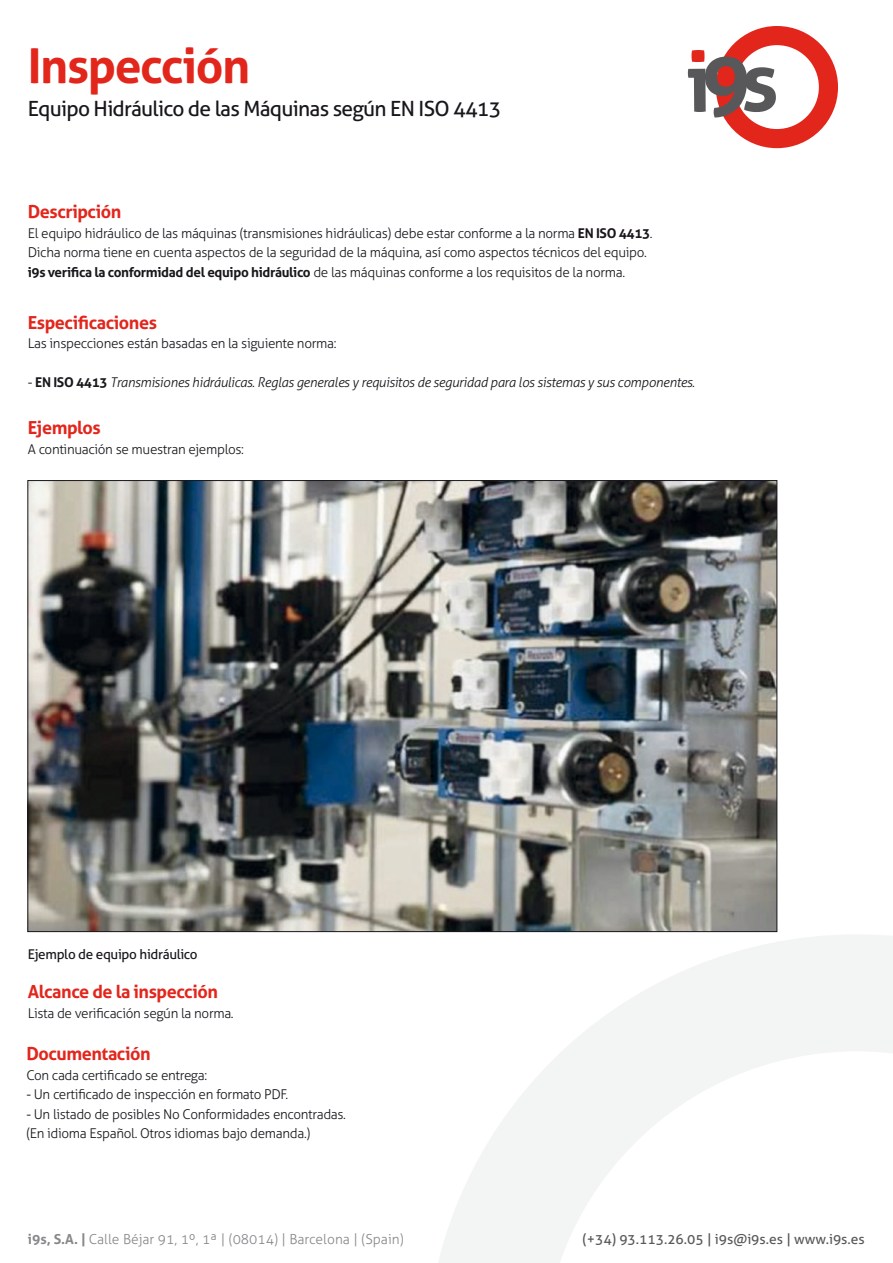
<style>
.page{position:relative;width:893px;height:1263px;background:#fff}
.page>*{position:absolute;margin:0;border:0;box-sizing:border-box;transform-origin:0 0}
.t1{font:700 48px "Aller";letter-spacing:-.03em;color:#e2261c}
.t2{font:21px "Aller";letter-spacing:-.035em;color:#1a171c}
.t3{font:700 18px "Aller";letter-spacing:-.025em;color:#e2261c}
.t4{font:300 13.8px "Aller";color:#87888a}
.t5{font:13.8px "Aller";color:#58585a}
.t6{font:300 13.5px/19.5px "Aller";letter-spacing:-.025em;color:#1a171c}
.t7{font:italic 300 13.5px "Aller";letter-spacing:-.025em;color:#1a171c}
.t8{font:13.5px "Aller";letter-spacing:-.025em;color:#1a171c}
.s1{font-weight:700}
.s2{font-style:normal}
.s3{font-weight:700;font-style:normal}
</style>
<div class="page">
<svg style="left:439px;top:935px;width:454px;height:328px"></svg>
<div style="left:716px;top:26px;width:122px;height:122px;border:19px solid #e2261c;border-radius:50%"></div>
<svg style="left:688px;top:50px;width:88px;height:68px"></svg>
<img style="left:29px;top:482px;width:746px;height:448px">
<h1 class="t1" style="left:28px;top:36px;width:224px">Inspección</h1>
<h2 class="t2" style="left:28px;top:95px;width:475px">Equipo Hidráulico de las Máquinas según EN ISO 4413</h2>
<h3 class="t3" style="left:28px;top:201px;width:95px">Descripción</h3>
<p class="t6" style="left:28px;top:223px;width:626px">El equipo hidráulico de las máquinas (transmisiones hidráulicas) debe estar conforme a la norma <span class="s1">EN ISO 4413</span>.<br>Dicha norma tiene en cuenta aspectos de la seguridad de la máquina, así como aspectos técnicos del equipo. <span class="s1">i9s verifica la conformidad del equipo hidráulico</span> de las máquinas conforme a los requisitos de la norma.</p>
<h3 class="t3" style="left:28px;top:311px;width:131px">Especificaciones</h3>
<p class="t6" style="left:28px;top:334px;width:310px">Las inspecciones están basadas en la siguiente norma:</p>
<p class="t7" style="left:28px;top:374px;width:668px"><span class="s2">-</span> <span class="s3">EN ISO 4413</span> Transmisiones hidráulicas. Reglas generales y requisitos de seguridad para los sistemas y sus componentes.</p>
<h3 class="t3" style="left:28px;top:417px;width:75px">Ejemplos</h3>
<p class="t6" style="left:28px;top:439px;width:218px">A continuación se muestran ejemplos:</p>
<p class="t8" style="left:28px;top:946px;width:171px">Ejemplo de equipo hidráulico</p>
<h3 class="t3" style="left:28px;top:981px;width:192px">Alcance de la inspección</h3>
<p class="t6" style="left:28px;top:1003px;width:207px">Lista de verificación según la norma.</p>
<h3 class="t3" style="left:26px;top:1043px;width:126px">Documentación</h3>
<p class="t6" style="left:26px;top:1065px;width:182px">Con cada certificado se entrega:</p>
<p class="t6" style="left:26px;top:1085px;width:263px">- Un certificado de inspección en formato PDF.</p>
<p class="t6" style="left:26px;top:1104px;width:321px">- Un listado de posibles No Conformidades encontradas. (En idioma Español. Otros idiomas bajo demanda.)</p>
<p class="t4" style="left:28px;top:1230px;width:377px"><span class="s1">i9s, S.A. |</span> Calle Béjar 91, 1º, 1ª | (08014) | Barcelona | (Spain)</p>
<p class="t5" style="left:582px;top:1230px;width:284px">(+34) 93.113.26.05 | i9s@i9s.es | www.i9s.es</p>
</div>
